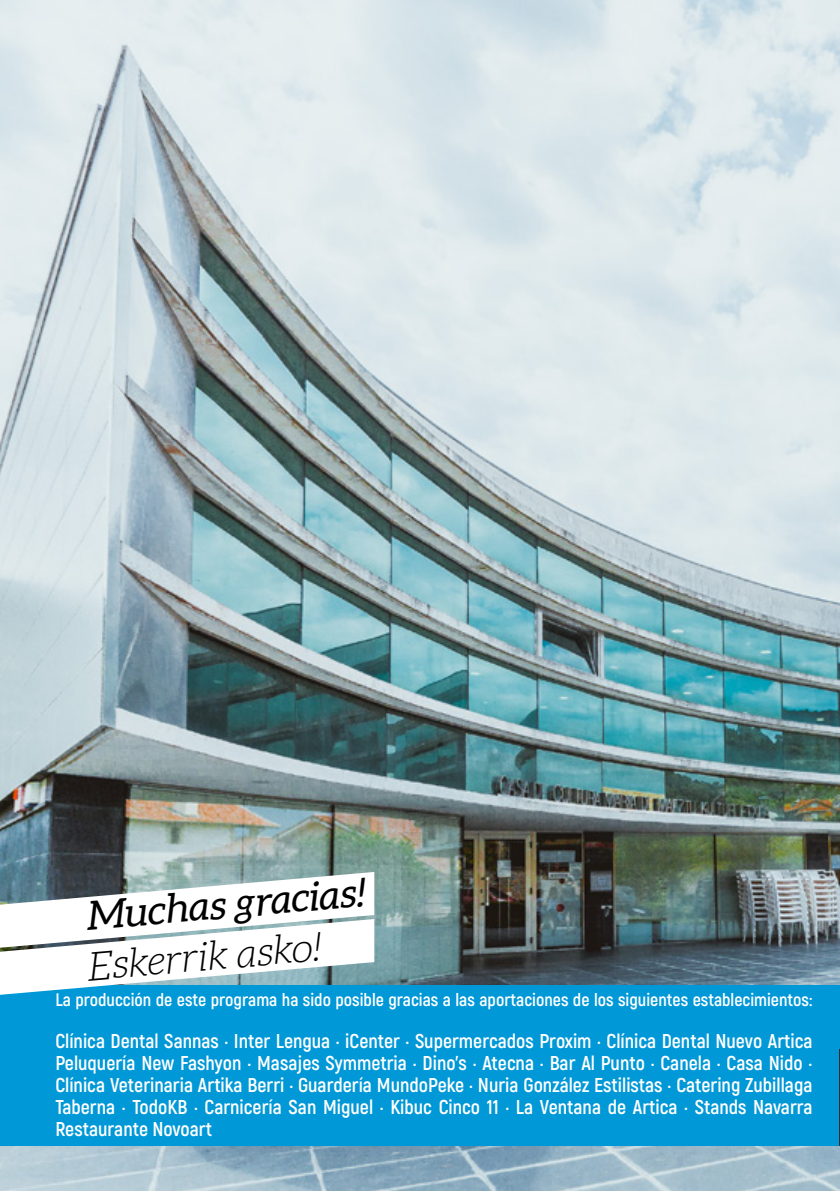
<style>
.page{position:relative;width:840px;height:1191px;background:#fff}
.page>*{position:absolute;margin:0;border:0;box-sizing:border-box;transform-origin:0 0}
.t1{font:italic 39.8px "Aleo";color:#000}
.t2{font:italic 300 39.8px "Aleo";color:#000}
.t3{font:700 20px/22px "Akrobat";color:#fff;text-align:justify}
.t4{font:700 18px "Akrobat";color:#fff}
</style>
<div class="page">
<img style="left:0;top:0;width:839px;height:1191px">
<div style="left:0;top:985px;width:839px;height:160px;background:#0098d7"></div>
<hr style="left:838px;top:1049px;width:1px;height:96px;background:#332c2a">
<svg style="left:0;top:872px;width:374px;height:123px"></svg>
<h1 class="t1" style="left:84px;top:894px;width:281px;rotate:-5deg">Muchas gracias!</h1>
<h1 class="t2" style="left:85px;top:945px;width:236px;rotate:-5deg">Eskerrik asko!</h1>
<p class="t4" style="left:55px;top:988px;width:758px">La producción de este programa ha sido posible gracias a las aportaciones de los siguientes establecimientos:</p>
<p class="t3" style="left:55px;top:1030px;width:758px">Clínica Dental Sannas · Inter Lengua · iCenter · Supermercados Proxim · Clínica Dental Nuevo Artica Peluquería New Fashyon · Masajes Symmetria · Dino’s · Atecna · Bar Al Punto · Canela · Casa Nido · Clínica Veterinaria Artika Berri · Guardería MundoPeke · Nuria González Estilistas · Catering Zubillaga Taberna · TodoKB · Carnicería San Miguel · Kibuc Cinco 11 · La Ventana de Artica · Stands Navarra Restaurante Novoart</p>
</div>
